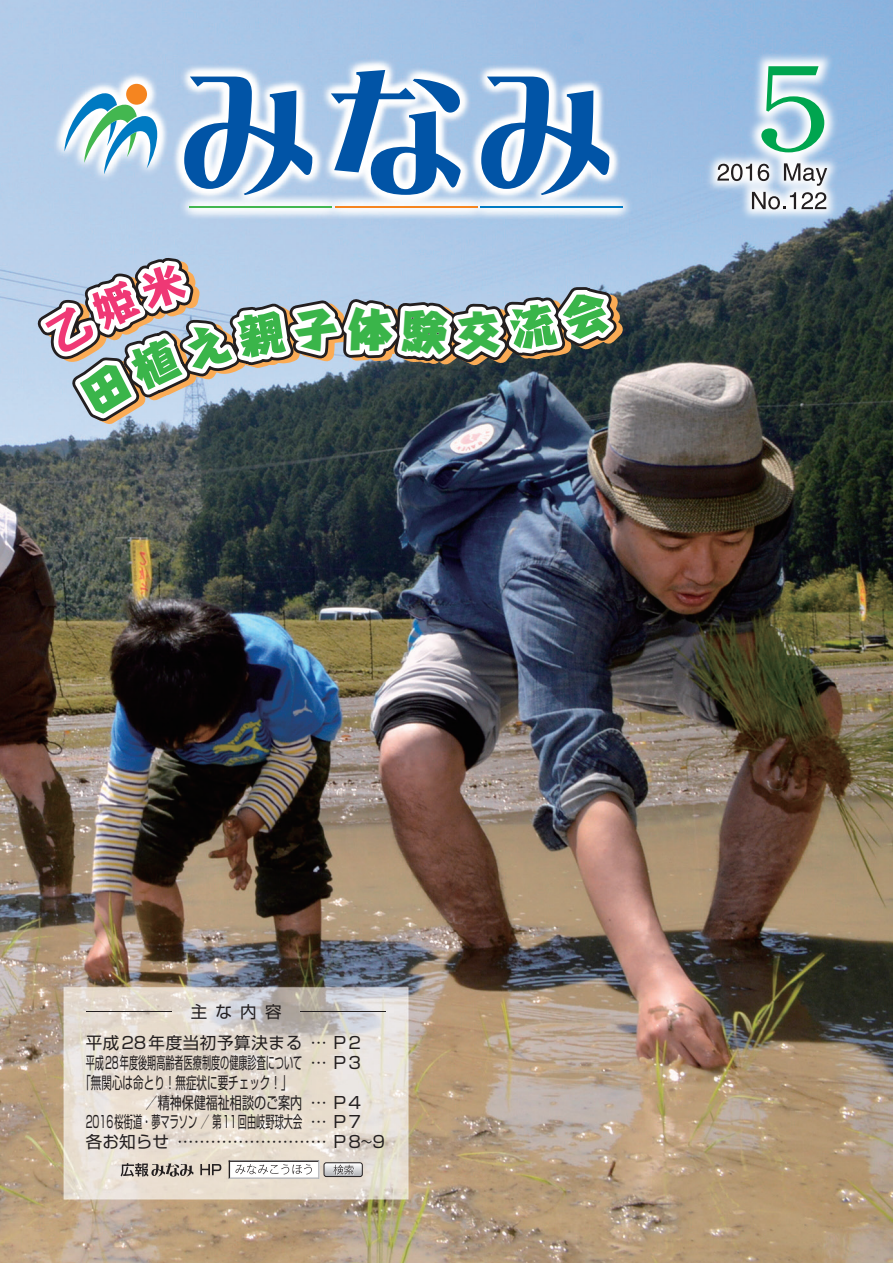
<style>
.page{position:relative;width:893px;height:1263px;background:#fff}
.page>*{position:absolute;margin:0;border:0;box-sizing:border-box;transform-origin:0 0}
.t1{font:16.5px/19.8px "Shin Go Pr 6 N";letter-spacing:.005em;color:#231f20;scale:.73 1}
.t2{font:16.5px/19.8px "Shin Go Pr 6 N";letter-spacing:.005em;color:#231f20}
.t3{font:16.5px "Shin Go Pr 6 N";letter-spacing:.005em;color:#231f20;scale:.64 1}
.s1{font-weight:300}
</style>
<div class="page">
<img style="left:0;top:0;width:893px;height:1263px">
<svg style="left:229px;top:1160px;width:133px;height:19px"></svg>
<svg style="left:121px;top:1163px;width:72px;height:13px"></svg>
<svg style="left:200px;top:1164px;width:21px;height:11px"></svg>
<svg style="left:184px;top:77px;width:128px;height:118px"></svg>
<svg style="left:331px;top:70px;width:130px;height:125px"></svg>
<svg style="left:481px;top:77px;width:128px;height:118px"></svg>
<div style="left:126px;top:84px;width:21px;height:21px;background:#f58520;border-radius:50%"></div>
<svg style="left:64px;top:88px;width:93px;height:86px"></svg>
<hr style="left:190px;top:206px;width:142px;height:2px;background:#43b750">
<hr style="left:335px;top:206px;width:142px;height:2px;background:#f58520">
<hr style="left:481px;top:206px;width:142px;height:2px;background:#007ac2">
<img style="left:659px;top:5px;width:229px;height:263px">
<svg style="left:761px;top:66px;width:63px;height:86px"></svg>
<svg style="left:717px;top:164px;width:35px;height:17px"></svg>
<svg style="left:758px;top:164px;width:11px;height:17px"></svg>
<svg style="left:784px;top:163px;width:43px;height:23px"></svg>
<svg style="left:752px;top:192px;width:74px;height:17px"></svg>
<svg style="left:25px;top:243px;width:613px;height:190px"></svg>
<p class="t2" style="left:67px;top:1001px;width:340px"><span class="s1">－</span>主な内容<span class="s1">－</span></p>
<p class="t2" style="left:86px;top:1032px;width:277px">平成28年度当初予算決まる … P2平成28年度後期高齢者医療制度の健康診査について … P3</p>
<p class="t1" style="left:86px;top:1091px;width:411px;text-indent:60px">／精神保健福祉相談のご案内 … P4<br>2016桜街道・夢マラソン ／ 第11回由岐野球大会 … P7<br>各お知らせ ……………………… P8～9</p>
<p class="t3" style="left:80px;top:1069px;width:332px">「無関心は命とり！無症状に要チェック！」</p>
</div>
